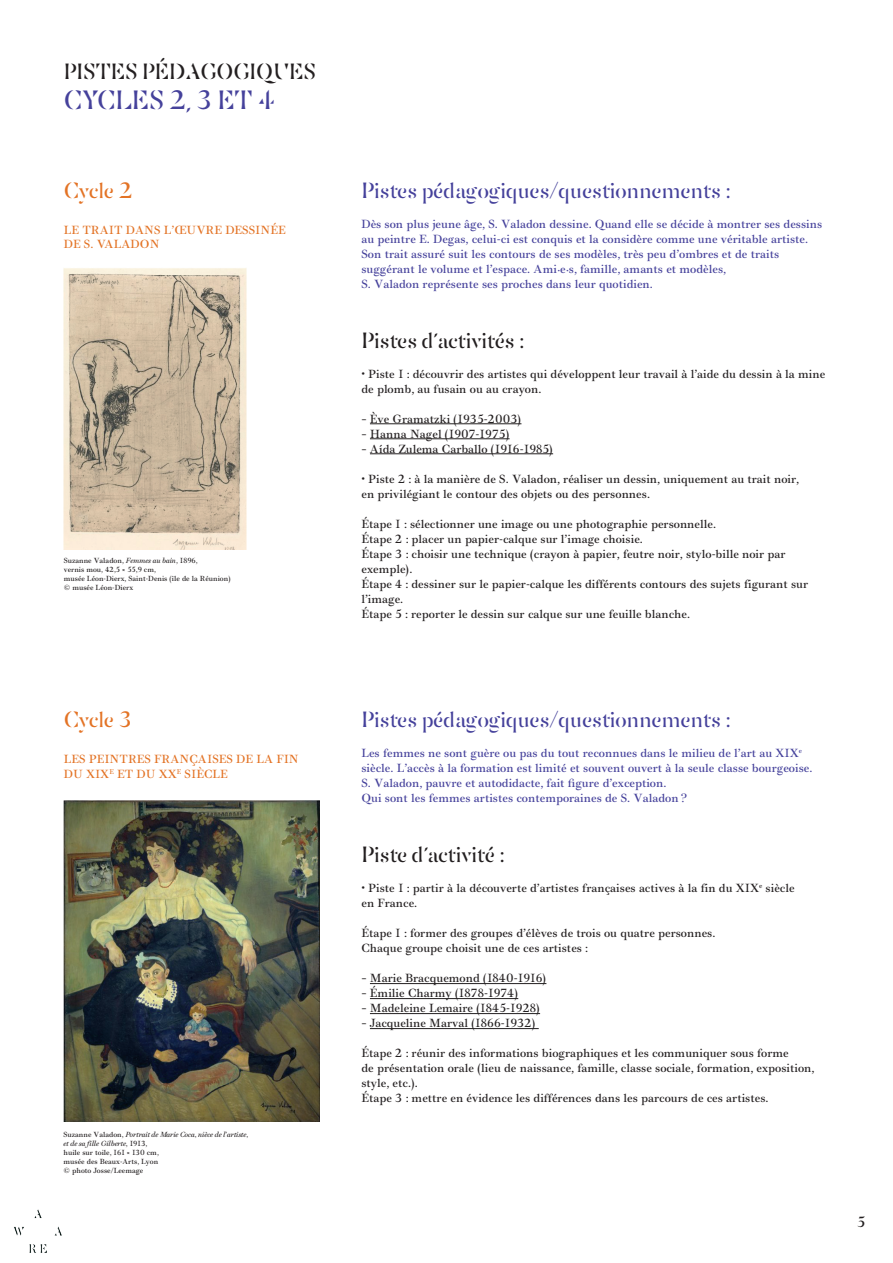
<style>
.page{position:relative;width:893px;height:1263px;background:#fff}
.page>*{position:absolute;margin:0;border:0;box-sizing:border-box;transform-origin:0 0}
.t1{font:27px "Graduel Sirius";letter-spacing:.005em;color:#45419b}
.t2{font:22.5px "Graduel Sirius";color:#45419b}
.t3{font:22.5px "Graduel Sirius";color:#231f20}
.t4{font:22.5px "Graduel Sirius";color:#e37325}
.t5{font:15px "Graduel Sirius";color:#231f20}
.t6{font:12px/15px "Graduel Rastaban";color:#231f20}
.t7{font:12px/15px "Graduel Rastaban";color:#45419b}
.t8{font:12px/14.4px "Graduel Rastaban";color:#e37325}
.t9{font:7.5px/9px "Graduel Rastaban";color:#231f20}
.t10{font:italic 7.5px/9px "Graduel";color:#231f20}
.s1{font-family:"Graduel";font-style:italic}
.s2{font-family:"Graduel Rastaban";font-style:normal}
</style>
<div class="page">
<hr style="left:370px;top:423px;width:151px;height:1px;background:#231f20">
<hr style="left:370px;top:438px;width:140px;height:1px;background:#231f20">
<hr style="left:370px;top:453px;width:183px;height:1px;background:#231f20">
<hr style="left:370px;top:983px;width:176px;height:1px;background:#231f20">
<hr style="left:370px;top:998px;width:148px;height:1px;background:#231f20">
<hr style="left:370px;top:1013px;width:170px;height:1px;background:#231f20">
<hr style="left:370px;top:1028px;width:169px;height:1px;background:#231f20">
<img style="left:14px;top:1209px;width:48px;height:44px">
<img style="left:64px;top:268px;width:183px;height:282px">
<img style="left:64px;top:801px;width:256px;height:321px">
<h2 class="t3" style="left:64px;top:52px;width:254px">PISTES PÉDAGOGIQUES</h2>
<h1 class="t1" style="left:64px;top:77px;width:212px">CYCLES 2, 3 ET 4</h1>
<h2 class="t4" style="left:64px;top:171px;width:70px">Cycle 2</h2>
<p class="t8" style="left:64px;top:221px;width:223px">LE TRAIT DANS L’ŒUVRE DESSINÉE<br>DE S. VALADON</p>
<p class="t9" style="left:64px;top:556px;width:168px">Suzanne Valadon, <span class="s1">Femmes au bain</span>, 1896,<br>vernis mou, 42,5 × 55,9 cm,<br>musée Léon-Dierx, Saint-Denis (île de la Réunion) © musée Léon-Dierx</p>
<h2 class="t4" style="left:64px;top:700px;width:70px">Cycle 3</h2>
<p class="t8" style="left:64px;top:751px;width:237px">LES PEINTRES FRANÇAISES DE LA FIN<br>DU XIX<sup>E</sup> ET DU XX<sup>E</sup> SIÈCLE</p>
<p class="t10" style="left:64px;top:1130px;width:186px"><span class="s2">Suzanne Valadon,</span> Portrait de Marie Coca, nièce de l’artiste, et de sa fille Gilberte<span class="s2">, 1913,</span></p>
<p class="t9" style="left:64px;top:1147px;width:97px;text-align:justify">huile sur toile, 161 × 130 cm, musée des Beaux-Arts, Lyon © photo Josse/Leemage</p>
<h2 class="t2" style="left:361px;top:171px;width:371px">Pistes pédagogiques/questionnements :</h2>
<p class="t7" style="left:361px;top:215px;width:462px">Dès son plus jeune âge, S. Valadon dessine. Quand elle se décide à montrer ses dessins au peintre E. Degas, celui-ci est conquis et la considère comme une véritable artiste.<br>Son trait assuré suit les contours de ses modèles, très peu d’ombres et de traits suggérant le volume et l’espace. Ami·e·s, famille, amants et modèles,<br>S. Valadon représente ses proches dans leur quotidien.</p>
<h2 class="t3" style="left:361px;top:321px;width:165px">Pistes d’acttivités :</h2>
<p class="t6" style="left:361px;top:365px;width:465px">• Piste 1 : découvrir des artistes qui développent leur travail à l’aide du dessin à la mine de plomb, au fusain ou au crayon.</p>
<p class="t6" style="left:361px;top:410px;width:162px">– Ève Gramatzki (1935-2003)</p>
<p class="t6" style="left:361px;top:425px;width:150px">– Hanna Nagel (1907-1975)</p>
<p class="t6" style="left:361px;top:440px;width:193px">– Aída Zulema Carballo (1916-1985)</p>
<p class="t6" style="left:361px;top:470px;width:439px">• Piste 2 : à la manière de S. Valadon, réaliser un dessin, uniquement au trait noir, en privilégiant le contour des objets ou des personnes.</p>
<p class="t6" style="left:361px;top:515px;width:448px">Étape 1 : sélectionner une image ou une photographie personnelle.<br>Étape 2 : placer un papier-calque sur l’image choisie.<br>Étape 3 : choisir une technique (crayon à papier, feutre noir, stylo-bille noir par exemple).<br>Étape 4 : dessiner sur le papier-calque les différents contours des sujets figurant sur l’image.<br>Étape 5 : reporter le dessin sur calque sur une feuille blanche.</p>
<h2 class="t2" style="left:361px;top:700px;width:371px">Pistes pédagogiques/questionnements :</h2>
<p class="t7" style="left:361px;top:745px;width:453px">Les femmes ne sont guère ou pas du tout reconnues dans le milieu de l’art au XIX<sup>e </sup>siècle. L’accès à la formation est limité et souvent ouvert à la seule classe bourgeoise.<br>S. Valadon, pauvre et autodidacte, fait figure d’exception.<br>Qui sont les femmes artistes contemporaines de S. Valadon?</p>
<h2 class="t3" style="left:361px;top:835px;width:145px">Piste d’acttivité :</h2>
<p class="t6" style="left:361px;top:880px;width:435px">• Piste 1 : partir à la découverte d’artistes françaises actives à la fin du XIX<sup>e</sup> siècle en France.</p>
<p class="t6" style="left:361px;top:925px;width:356px">Étape 1 : former des groupes d’élèves de trois ou quatre personnes.<br>Chaque groupe choisit une de ces artistes :</p>
<p class="t6" style="left:361px;top:970px;width:186px">– Marie Bracquemond (1840-1916)</p>
<p class="t6" style="left:361px;top:985px;width:158px">– Émilie Charmy (1878-1974)</p>
<p class="t6" style="left:361px;top:1000px;width:180px">– Madeleine Lemaire (1845-1928)</p>
<p class="t6" style="left:361px;top:1015px;width:176px">– Jacqueline Marval (1866-1932)</p>
<p class="t6" style="left:361px;top:1045px;width:455px">Étape 2 : réunir des informations biographiques et les communiquer sous forme<br>de présentation orale (lieu de naissance, famille, classe sociale, formation, exposition, style, etc.).<br>Étape 3 : mettre en évidence les différences dans les parcours de ces artistes.</p>
<p class="t5" style="left:857px;top:1209px;width:10px">5</p>
</div>
